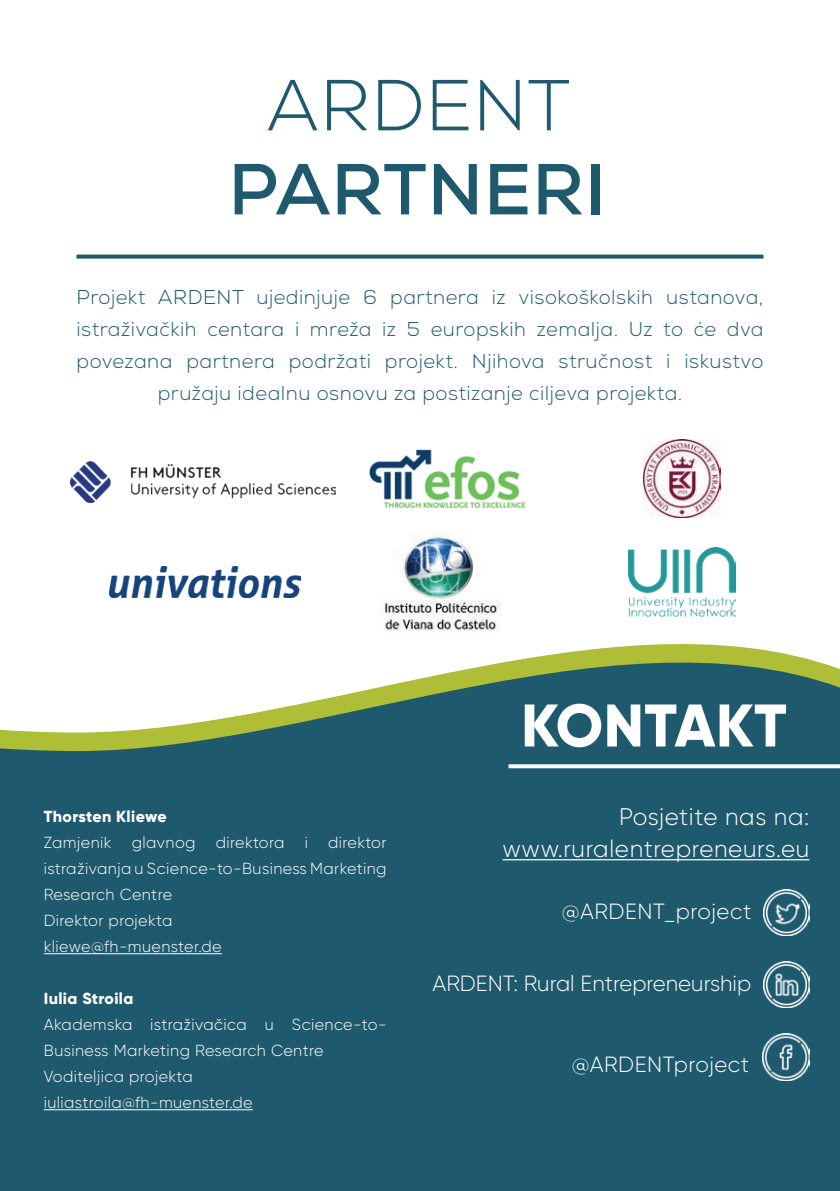
<style>
.page{position:relative;width:840px;height:1191px;background:#fff}
.page>*{position:absolute;margin:0;border:0;box-sizing:border-box;transform-origin:0 0}
.t1{font:700 72px "Nexa";letter-spacing:.01em;color:#1f596d}
.t2{font:300 72px "Nexa";letter-spacing:.01em;color:#1f596d}
.t3{font:800 60px "Gilroy";letter-spacing:.01em;color:#fff}
.t4{font:300 24px/32px "Gilroy";letter-spacing:.025em;color:#fff;text-align:right}
.t5{font:300 22px "Gilroy";letter-spacing:.025em;color:#fff}
.t6{font:300 22px "Gilroy";color:#fff}
.t7{font:300 20px/32px "Nexa";letter-spacing:.025em;color:#1f596d;text-align:center}
.t8{font:300 16px/26px "Gilroy";letter-spacing:.025em;color:#fff}
.t9{font:800 16px "Gilroy";letter-spacing:.025em;color:#fff}
</style>
<div class="page">
<img style="left:369px;top:449px;width:157px;height:59px">
<svg style="left:0;top:596px;width:839px;height:263px;fill:#1f596d"></svg>
<div style="left:0;top:859px;width:839px;height:332px;background:#1f596d"></div>
<hr style="left:502px;top:859px;width:306px;height:1px;background:#fff">
<svg style="left:508px;top:764px;width:331px;height:4px"></svg>
<img style="left:762px;top:1033px;width:46px;height:47px">
<img style="left:763px;top:961px;width:45px;height:46px">
<img style="left:763px;top:889px;width:45px;height:46px">
<hr style="left:44px;top:953px;width:177px;height:1px;background:#fff">
<hr style="left:44px;top:1109px;width:208px;height:1px;background:#fff">
<img style="left:643px;top:440px;width:77px;height:77px">
<img style="left:110px;top:567px;width:190px;height:30px">
<img style="left:378px;top:534px;width:122px;height:101px">
<img style="left:71px;top:461px;width:264px;height:41px">
<img style="left:628px;top:547px;width:107px;height:72px">
<svg style="left:76px;top:254px;width:687px;height:4px;background:#3f7182"></svg>
<h1 class="t2" style="left:266px;top:63px;width:305px">ARDENT</h1>
<h1 class="t1" style="left:228px;top:143px;width:378px">PARTNERI</h1>
<p class="t7" style="left:76px;top:282px;width:688px">Projekt ARDENT ujedinjuje 6 partnera iz visokoškolskih ustanova, istraživačkih centara i mreža iz 5 europskih zemalja. Uz to će dva povezana partnera podržati projekt. Njihova stručnost i iskustvo pružaju idealnu osnovu za postizanje ciljeva projekta.</p>
<p class="t9" style="left:44px;top:806px;width:124px">Thorsten Kliewe</p>
<p class="t8" style="left:44px;top:829px;width:69px">Zamjenik</p>
<p class="t8" style="left:132px;top:829px;width:65px">glavnog</p>
<p class="t8" style="left:216px;top:829px;width:70px">direktora</p>
<p class="t8" style="left:304px;top:829px;width:5px">i</p>
<p class="t8" style="left:44px;top:829px;width:344px;text-indent:284px">direktor istraživanja u Science-to-Business Marketing<br>Research Centre<br>Direktor projekta<br>kliewe@fh-muenster.de</p>
<p class="t9" style="left:44px;top:988px;width:91px">Iulia Stroila</p>
<p class="t8" style="left:44px;top:1011px;width:344px">Akademska istraživačica u Science-to-<br>Business Marketing Research Centre<br>Voditeljica projekta iuliastroila@fh-muenster.de</p>
<h2 class="t3" style="left:521px;top:687px;width:267px">KONTAKT</h2>
<h3 class="t4" style="left:502px;top:800px;width:308px">Posjetite nas na: www.ruralentrepreneurs.eu</h3>
<h3 class="t5" style="left:561px;top:898px;width:191px">@ARDENT_project</h3>
<h3 class="t6" style="left:432px;top:969px;width:320px">ARDENT: Rural Entrepreneurship</h3>
<h3 class="t5" style="left:571px;top:1051px;width:179px">@ARDENTproject</h3>
</div>
